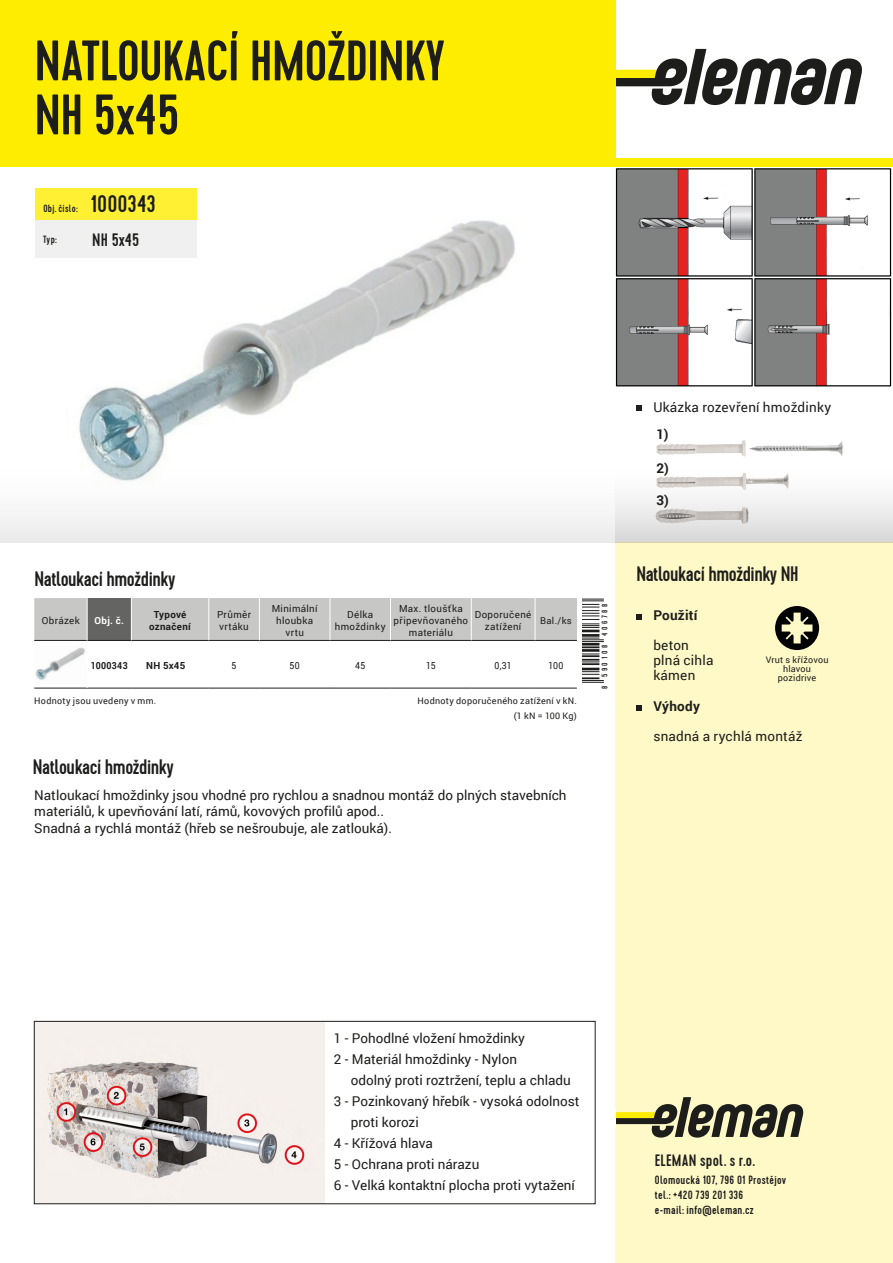
<style>
.page{position:relative;width:893px;height:1263px;background:#fff}
.page>*{position:absolute;margin:0;border:0;box-sizing:border-box;transform-origin:0 0}
.t1{font:500 57px "Cervo";letter-spacing:-.01em;color:#1d1d1b}
.UK_Bildlegende_8pt{font:500 24px "Cervo";color:#1d1d1b}
.t2{font:500 21px "Cervo";letter-spacing:-.02em;color:#1d1d1b}
.UK_Bildlegende_8pt-2{font:500 18px "Cervo";color:#1d1d1b}
.popis_vzduch{font:500 16.5px "Cervo";letter-spacing:.015em;color:#1d1d1b}
.UK_Bildlegende_8pt-3{font:13.5px/16.2px "Roboto";color:#1d1d1b}
.UK_Bildlegende_8pt-4{font:700 13.5px "Roboto";letter-spacing:.02em;color:#1d1d1b}
.popis_vzduch-2{font:500 12px "Cervo";letter-spacing:.025em;color:#1d1d1b}
.UK_Bildlegende_8pt-5{font:500 10.5px "Cervo";letter-spacing:.03em;color:#1d1d1b}
.t3{font:9.75px/12px "Roboto";letter-spacing:.035em;color:#1d1d1b;text-align:center}
.t4{font:700 9.75px "Roboto";letter-spacing:.035em;color:#1d1d1b}
.t5{font:9.75px "Roboto";letter-spacing:.035em;color:#1d1d1b;scale:.9 1}
.t6{font:700 9.75px "Roboto";letter-spacing:.035em;color:#1d1d1b;scale:.9 1}
.t7{font:700 9.75px "Roboto";color:#fff}
.t8{font:9.45px "Roboto";color:#1d1d1b}
.UK_Bildlegende_8pt-6{font:9px/9px "Roboto";letter-spacing:.03em;color:#1d1d1b;text-align:center}
.t9{font:500 8.1px "Cervo";letter-spacing:.325em;color:#1d1d1b}
</style>
<div class="page">
<img style="left:35px;top:188px;width:480px;height:225px">
<div style="left:615px;top:542px;width:278px;height:721px;background:#fff9c8"></div>
<div style="left:34px;top:598px;width:225px;height:42px;background:#c7c7c6"></div>
<div style="left:87px;top:598px;width:44px;height:42px;background:#646463"></div>
<div style="left:131px;top:598px;width:78px;height:42px;background:#c7c7c6"></div>
<div style="left:259px;top:598px;width:71px;height:42px;background:#c7c7c6"></div>
<div style="left:330px;top:598px;width:60px;height:42px;background:#c7c7c6"></div>
<div style="left:391px;top:598px;width:144px;height:42px;background:#c7c7c6"></div>
<div style="left:535px;top:598px;width:42px;height:42px;background:#c7c7c6"></div>
<hr style="left:34px;top:640px;width:53px;height:1px;background:#1d1d1b">
<hr style="left:87px;top:640px;width:44px;height:1px;background:#1d1d1b">
<hr style="left:131px;top:640px;width:78px;height:1px;background:#1d1d1b">
<hr style="left:209px;top:640px;width:50px;height:1px;background:#1d1d1b">
<hr style="left:34px;top:688px;width:53px;height:1px;background:#1d1d1b">
<hr style="left:87px;top:688px;width:44px;height:1px;background:#1d1d1b">
<hr style="left:131px;top:688px;width:78px;height:1px;background:#1d1d1b">
<hr style="left:209px;top:688px;width:50px;height:1px;background:#1d1d1b">
<hr style="left:259px;top:640px;width:71px;height:1px;background:#1d1d1b">
<hr style="left:259px;top:688px;width:71px;height:1px;background:#1d1d1b">
<hr style="left:330px;top:640px;width:60px;height:1px;background:#1d1d1b">
<hr style="left:330px;top:688px;width:60px;height:1px;background:#1d1d1b">
<hr style="left:390px;top:640px;width:81px;height:1px;background:#1d1d1b">
<hr style="left:471px;top:640px;width:64px;height:1px;background:#1d1d1b">
<hr style="left:390px;top:688px;width:81px;height:1px;background:#1d1d1b">
<hr style="left:471px;top:688px;width:64px;height:1px;background:#1d1d1b">
<hr style="left:535px;top:640px;width:42px;height:1px;background:#1d1d1b">
<hr style="left:535px;top:688px;width:42px;height:1px;background:#1d1d1b">
<hr style="left:87px;top:598px;width:1px;height:42px;background:#fff">
<hr style="left:131px;top:598px;width:1px;height:42px;background:#fff">
<hr style="left:209px;top:598px;width:1px;height:42px;background:#fff">
<hr style="left:259px;top:598px;width:1px;height:42px;background:#fff">
<hr style="left:330px;top:598px;width:1px;height:42px;background:#fff">
<hr style="left:471px;top:598px;width:1px;height:42px;background:#fff">
<hr style="left:535px;top:598px;width:1px;height:42px;background:#fff">
<svg style="left:615px;top:49px;width:247px;height:56px"></svg>
<div style="left:0;top:0;width:615px;height:167px;background:#ffed00"></div>
<svg style="left:0;top:413px;width:615px;height:129px"></svg>
<svg style="left:615px;top:1097px;width:189px;height:40px"></svg>
<div style="left:0;top:158px;width:893px;height:9px;background:#ffed00"></div>
<svg style="left:582px;top:638px;width:22px;height:45px"></svg>
<hr style="left:582px;top:634px;width:17px;height:3px;background:#1d1d1b">
<svg style="left:582px;top:599px;width:22px;height:33px"></svg>
<div style="left:36px;top:220px;width:161px;height:38px;background:#ededed"></div>
<div style="left:36px;top:188px;width:161px;height:32px;background:#fff033"></div>
<svg style="left:615px;top:440px;width:278px;height:102px"></svg>
<img style="left:35px;top:647px;width:50px;height:33px">
<svg style="left:636px;top:614px;width:5px;height:5px"></svg>
<svg style="left:636px;top:705px;width:5px;height:5px"></svg>
<img style="left:615px;top:168px;width:277px;height:219px">
<svg style="left:636px;top:406px;width:5px;height:5px"></svg>
<svg style="left:775px;top:606px;width:44px;height:44px"></svg>
<img style="left:36px;top:1023px;width:288px;height:179px">
<div style="left:34px;top:1021px;width:562px;height:183px;border:1px solid #1d1d1b"></div>
<p class="t1" style="left:34px;top:27px;width:412px">NATLOUKACÍ HMOŽDINKY</p>
<p class="t1" style="left:34px;top:81px;width:147px">NH 5x45</p>
<p class="UK_Bildlegende_8pt-5" style="left:43px;top:203px;width:36px">Obj. číslo:</p>
<p class="UK_Bildlegende_8pt" style="left:91px;top:190px;width:67px">1000343</p>
<p class="UK_Bildlegende_8pt-5" style="left:43px;top:233px;width:15px">Typ:</p>
<p class="UK_Bildlegende_8pt-2" style="left:92px;top:229px;width:49px">NH 5x45</p>
<p class="t2" style="left:34px;top:566px;width:142px">Natloukací hmoždinky</p>
<p class="t3" style="left:42px;top:614px;width:39px">Obrázek</p>
<p class="t7" style="left:95px;top:614px;width:31px">Obj. č.</p>
<p class="t4" style="left:154px;top:608px;width:34px">Typové</p>
<p class="t4" style="left:149px;top:620px;width:43px">označení</p>
<p class="t3" style="left:217px;top:608px;width:36px">Průměr</p>
<p class="t3" style="left:219px;top:620px;width:31px">vrtáku</p>
<p class="t3" style="left:272px;top:602px;width:47px">Minimální</p>
<p class="t3" style="left:276px;top:614px;width:39px">hloubka</p>
<p class="t3" style="left:285px;top:626px;width:20px">vrtu</p>
<p class="t3" style="left:347px;top:608px;width:27px">Délka</p>
<p class="t3" style="left:335px;top:620px;width:52px">hmoždinky</p>
<p class="t3" style="left:394px;top:602px;width:76px">Max. tloušťka připevňovaného materiálu</p>
<p class="t3" style="left:475px;top:608px;width:58px">Doporučené zatížení</p>
<p class="t8" style="left:540px;top:614px;width:33px">Bal./ks</p>
<p class="t6" style="left:91px;top:659px;width:42px">1000343</p>
<p class="t4" style="left:146px;top:659px;width:41px">NH 5x45</p>
<p class="t5" style="left:232px;top:659px;width:7px">5</p>
<p class="t5" style="left:290px;top:659px;width:13px">50</p>
<p class="t5" style="left:355px;top:659px;width:13px">45</p>
<p class="t5" style="left:426px;top:659px;width:12px">15</p>
<p class="t5" style="left:494px;top:659px;width:21px">0,31</p>
<p class="t5" style="left:548px;top:659px;width:18px">100</p>
<p class="UK_Bildlegende_8pt-6" style="left:34px;top:696px;width:124px">Hodnoty jsou uvedeny v mm.</p>
<p class="t2" style="left:33px;top:754px;width:142px">Natloukací hmoždinky</p>
<p class="UK_Bildlegende_8pt-6" style="left:418px;top:696px;width:161px">Hodnoty doporučeného zatížení v kN.</p>
<p class="UK_Bildlegende_8pt-6" style="left:514px;top:711px;width:65px">(1 kN = 100 Kg)</p>
<p class="UK_Bildlegende_8pt-3" style="left:34px;top:787px;width:534px">Natloukací hmoždinky jsou vhodné pro rychlou a snadnou montáž do plných stavebních materiálů, k upevňování latí, rámů, kovových profilů apod..</p>
<p class="UK_Bildlegende_8pt-3" style="left:34px;top:819px;width:359px">Snadná a rychlá montáž (hřeb se nešroubuje, ale zatlouká).</p>
<p class="t9" style="left:600px;top:689px;width:87px;rotate:-90deg">8 590108 406788</p>
<p class="UK_Bildlegende_8pt-3" style="left:653px;top:398px;width:180px">Ukázka rozevření hmoždinky</p>
<p class="UK_Bildlegende_8pt-4" style="left:656px;top:425px;width:13px">1)</p>
<p class="UK_Bildlegende_8pt-4" style="left:656px;top:459px;width:14px">2)</p>
<p class="UK_Bildlegende_8pt-4" style="left:656px;top:490px;width:14px">3)</p>
<p class="t2" style="left:636px;top:561px;width:164px">Natloukací hmoždinky NH</p>
<p class="UK_Bildlegende_8pt-4" style="left:653px;top:606px;width:46px">Použití</p>
<p class="UK_Bildlegende_8pt-3" style="left:653px;top:637px;width:37px">beton</p>
<p class="UK_Bildlegende_8pt-3" style="left:653px;top:652px;width:62px">plná cihla</p>
<p class="UK_Bildlegende_8pt-3" style="left:653px;top:667px;width:43px">kámen</p>
<p class="UK_Bildlegende_8pt-4" style="left:653px;top:697px;width:48px">Výhody</p>
<p class="UK_Bildlegende_8pt-3" style="left:653px;top:728px;width:151px">snadná a rychlá montáž</p>
<p class="UK_Bildlegende_8pt-6" style="left:766px;top:655px;width:64px">Vrut s křížovou hlavou pozidrive</p>
<p class="UK_Bildlegende_8pt-3" style="left:334px;top:1030px;width:193px">1 - Pohodlné vložení hmoždinky</p>
<p class="UK_Bildlegende_8pt-3" style="left:334px;top:1051px;width:185px">2 - Materiál hmoždinky - Nylon</p>
<p class="UK_Bildlegende_8pt-3" style="left:351px;top:1072px;width:222px">odolný proti roztržení, teplu a chladu</p>
<p class="UK_Bildlegende_8pt-3" style="left:334px;top:1093px;width:247px">3 - Pozinkovaný hřebík - vysoká odolnost</p>
<p class="UK_Bildlegende_8pt-3" style="left:351px;top:1114px;width:70px">proti korozi</p>
<p class="UK_Bildlegende_8pt-3" style="left:334px;top:1135px;width:100px">4 - Křížová hlava</p>
<p class="UK_Bildlegende_8pt-3" style="left:334px;top:1156px;width:147px">5 - Ochrana proti nárazu</p>
<p class="UK_Bildlegende_8pt-3" style="left:334px;top:1177px;width:243px">6 - Velká kontaktní plocha proti vytažení</p>
<p class="popis_vzduch" style="left:655px;top:1150px;width:102px">ELEMAN spol. s r.o.</p>
<p class="popis_vzduch-2" style="left:655px;top:1172px;width:133px">Olomoucká 107, 796 01 Prostějov</p>
<p class="popis_vzduch-2" style="left:655px;top:1187px;width:90px">tel.: +420 739 201 336</p>
<p class="popis_vzduch-2" style="left:655px;top:1202px;width:100px">e-mail: info@eleman.cz</p>
</div>
